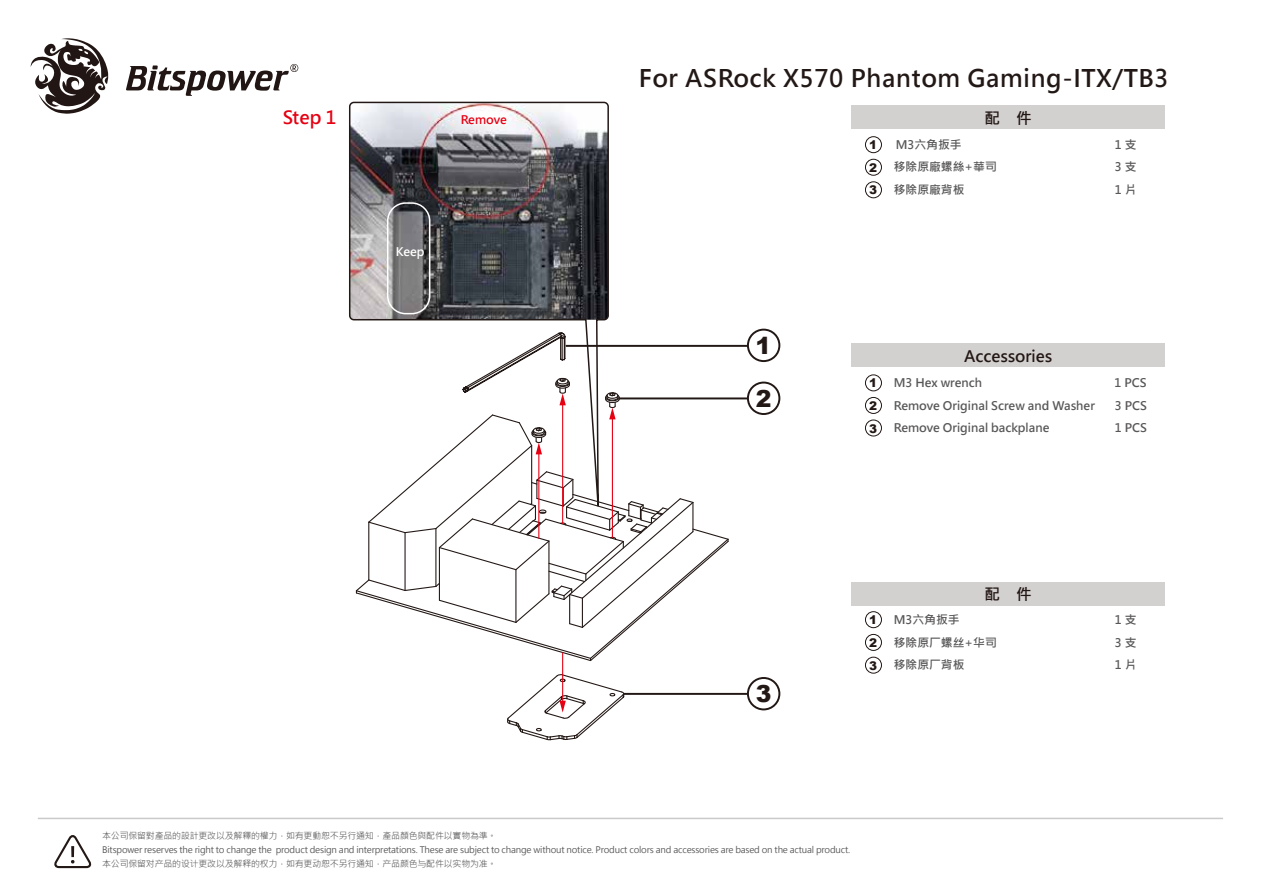
<style>
.page{position:relative;width:1263px;height:893px;background:#fff}
.page>*{position:absolute;margin:0;border:0;box-sizing:border-box;transform-origin:0 0}
.t1{font:700 24px "Microsoft Jheng Hei";letter-spacing:.025em;color:#221815}
.t2{font:900 23.55px "Arial";color:#221815}
.t3{font:700 18px "Microsoft Jheng Hei";color:#e60012}
.t4{font:700 15.75px "Microsoft Jheng Hei";color:#221714}
.t5{font:900 12px "Arial";color:#221815}
.t6{font:700 11.7px "Microsoft Jheng Hei";color:#595757}
.t7{font:700 11.7px "Microsoft Jheng Hei";color:#e60012}
.t8{font:700 11.7px "Microsoft Jheng Hei";color:#fff}
.t9{font:9px "Microsoft Jheng Hei";letter-spacing:-.02em;color:#595757}
</style>
<div class="page">
<hr style="left:624px;top:693px;width:124px;height:2px;background:#221815">
<div style="left:747px;top:677px;width:33px;height:33px;border:2px solid #221815;border-radius:50%"></div>
<hr style="left:619px;top:397px;width:129px;height:2px;background:#221815">
<div style="left:747px;top:382px;width:33px;height:33px;border:2px solid #221815;border-radius:50%"></div>
<hr style="left:566px;top:345px;width:182px;height:2px;background:#221815">
<div style="left:747px;top:329px;width:33px;height:33px;border:2px solid #221815;border-radius:50%"></div>
<svg style="left:54px;top:835px;width:38px;height:34px"></svg>
<hr style="left:38px;top:818px;width:1185px;height:1px;background:#c9caca">
<div style="left:865px;top:136px;width:17px;height:17px;border:1px solid #221815;border-radius:50%"></div>
<div style="left:865px;top:159px;width:17px;height:17px;border:1px solid #221815;border-radius:50%"></div>
<div style="left:865px;top:181px;width:17px;height:17px;border:1px solid #221815;border-radius:50%"></div>
<div style="left:851px;top:105px;width:314px;height:24px;background:#d3d0d0"></div>
<div style="left:851px;top:344px;width:314px;height:23px;background:#d3d0d0"></div>
<div style="left:865px;top:374px;width:17px;height:17px;border:1px solid #221815;border-radius:50%"></div>
<div style="left:865px;top:397px;width:17px;height:17px;border:1px solid #221815;border-radius:50%"></div>
<div style="left:865px;top:419px;width:17px;height:17px;border:1px solid #221815;border-radius:50%"></div>
<div style="left:851px;top:582px;width:314px;height:23px;background:#d3d0d0"></div>
<div style="left:865px;top:611px;width:17px;height:17px;border:1px solid #221815;border-radius:50%"></div>
<div style="left:865px;top:634px;width:17px;height:17px;border:1px solid #221815;border-radius:50%"></div>
<div style="left:865px;top:657px;width:17px;height:17px;border:1px solid #221815;border-radius:50%"></div>
<svg style="left:30px;top:38px;width:79px;height:76px"></svg>
<svg style="left:126px;top:64px;width:172px;height:32px"></svg>
<hr style="left:562px;top:653px;width:1px;height:50px;background:#e60012">
<svg style="left:507px;top:674px;width:118px;height:67px"></svg>
<svg style="left:355px;top:344px;width:375px;height:318px"></svg>
<svg style="left:349px;top:101px;width:261px;height:456px"></svg>
<div style="left:387px;top:202px;width:43px;height:112px;border:2px solid #fff;border-radius:18px"></div>
<h3 class="t3" style="left:283px;top:106px;width:55px">Step 1</h3>
<p class="t7" style="left:461px;top:113px;width:48px">Remove</p>
<p class="t8" style="left:396px;top:244px;width:30px">Keep</p>
<h1 class="t1" style="left:639px;top:63px;width:531px">For ASRock X570 Phantom Gaming-ITX/TB3</h1>
<h3 class="t4" style="left:985px;top:109px;width:49px">配　件</h3>
<h2 class="t2" style="left:755px;top:329px;width:17px">1</h2>
<h2 class="t2" style="left:756px;top:381px;width:17px">2</h2>
<h2 class="t2" style="left:756px;top:677px;width:17px">3</h2>
<h3 class="t5" style="left:869px;top:136px;width:9px">1</h3>
<p class="t6" style="left:896px;top:137px;width:67px">M3六角扳手</p>
<p class="t6" style="left:1115px;top:137px;width:23px">1 支</p>
<h3 class="t5" style="left:869px;top:159px;width:9px">2</h3>
<p class="t6" style="left:894px;top:160px;width:104px">移除原廠螺絲+華司</p>
<p class="t6" style="left:1115px;top:160px;width:23px">3 支</p>
<h3 class="t5" style="left:869px;top:181px;width:9px">3</h3>
<p class="t6" style="left:894px;top:182px;width:72px">移除原廠背板</p>
<p class="t6" style="left:1115px;top:182px;width:23px">1 片</p>
<h3 class="t4" style="left:964px;top:346px;width:90px">Accessories</h3>
<h3 class="t5" style="left:869px;top:374px;width:9px">1</h3>
<p class="t6" style="left:894px;top:375px;width:90px">M3 Hex wrench</p>
<p class="t6" style="left:1114px;top:375px;width:34px">1 PCS</p>
<h3 class="t5" style="left:869px;top:397px;width:9px">2</h3>
<p class="t6" style="left:894px;top:398px;width:203px">Remove Original Screw and Washer</p>
<p class="t6" style="left:1115px;top:398px;width:34px">3 PCS</p>
<h3 class="t5" style="left:869px;top:419px;width:9px">3</h3>
<p class="t6" style="left:894px;top:421px;width:157px">Remove Original backplane</p>
<p class="t6" style="left:1115px;top:421px;width:34px">1 PCS</p>
<h3 class="t4" style="left:985px;top:585px;width:49px">配　件</h3>
<h3 class="t5" style="left:869px;top:611px;width:9px">1</h3>
<p class="t6" style="left:894px;top:612px;width:67px">M3六角扳手</p>
<p class="t6" style="left:1115px;top:612px;width:23px">1 支</p>
<h3 class="t5" style="left:869px;top:634px;width:9px">2</h3>
<p class="t6" style="left:894px;top:635px;width:104px">移除原厂螺丝+华司</p>
<p class="t6" style="left:1115px;top:635px;width:23px">3 支</p>
<h3 class="t5" style="left:869px;top:657px;width:9px">3</h3>
<p class="t6" style="left:894px;top:658px;width:72px">移除原厂背板</p>
<p class="t6" style="left:1115px;top:658px;width:23px">1 片</p>
<p class="t9" style="left:102px;top:830px;width:396px">本公司保留對產品的設計更改以及解釋的權力，如有更動恕不另行通知，產品顏色與配件以實物為準。</p>
<p class="t9" style="left:102px;top:858px;width:396px">本公司保留对产品的设计更改以及解释的权力，如有更动恕不另行通知，产品颜色与配件以实物为准。</p>
<p class="t9" style="left:102px;top:844px;width:749px">Bitspower reserves the right to change the product design and interpretations. These are subject to change without notice. Product colors and accessories are based on the actual product.</p>
</div>
